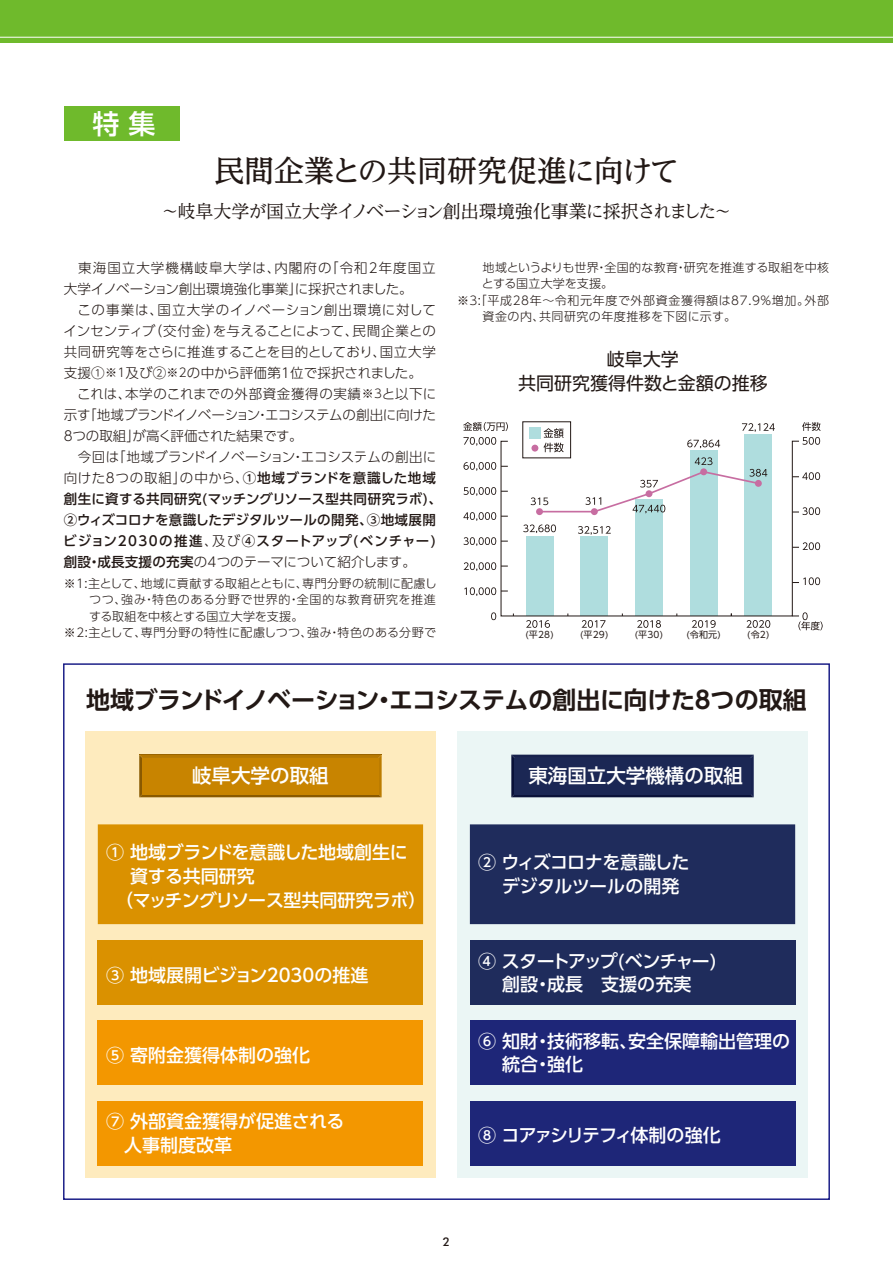
<style>
.page{position:relative;width:893px;height:1263px;background:#fff}
.page>*{position:absolute;margin:0;border:0;box-sizing:border-box;transform-origin:0 0}
.t1{font:500 30px "UD Reimin Pro";letter-spacing:-.015em;color:#221815}
.t2{font:500 27px "UD Shin Go Pro";color:#fff}
.t3{font:700 24px "UD Shin Go Pro De";letter-spacing:-.02em;color:#221815}
.t4{font:500 19.5px "UD Shin Go Pro";color:#fff}
.t5{font:500 18px/22.5px "UD Shin Go Pro";color:#fff}
.t6{font:500 18px/24px "UD Shin Go Pro";letter-spacing:-.02em;color:#fff}
.t7{font:18px "UD Reimin Pro";letter-spacing:-.03em;color:#221815}
.t8{font:500 18px/22.5px "UD Shin Go Pro";letter-spacing:-.035em;color:#fff}
.t9{font:500 18px/24px "UD Shin Go Pro";letter-spacing:-.03em;color:#fff}
.t10{font:18px/24px "UD Shin Go Pro";color:#221815;text-align:center}
.t11{font:500 18px "UD Shin Go Pro";letter-spacing:-.085em;color:#fff}
.t12{font:300 13.5px/21px "UD Shin Go Pro";letter-spacing:.005em;color:#221815}
.t13{font:300 12px "UD Shin Go Pro";letter-spacing:.035em;color:#221815}
.t14{font:300 12px "UD Shin Go Pro";letter-spacing:.055em;color:#221815}
.t15{font:300 12px "UD Shin Go Pro";letter-spacing:.005em;color:#221815}
.t16{font:300 12px "UD Shin Go Pro";letter-spacing:.015em;color:#221815}
.t17{font:300 12px "UD Shin Go Pro";letter-spacing:.065em;color:#221815}
.t18{font:300 12px "UD Shin Go Pro";letter-spacing:-.01em;color:#221815}
.t19{font:500 12px "Futura BT";color:#221815}
.t20{font:9px "UD Shin Go Pro";letter-spacing:.02em;color:#221815}
.s1{font-size:12px}
.s2{font-weight:500}
</style>
<div class="page">
<div style="left:457px;top:731px;width:351px;height:447px;background:#ebf6f5"></div>
<svg style="left:511px;top:755px;width:243px;height:42px;background:#17204a"></svg>
<div style="left:514px;top:758px;width:237px;height:36px;background:#1b2754"></div>
<div style="left:470px;top:940px;width:325px;height:64px;background:#1f2c5c"></div>
<div style="left:470px;top:1021px;width:325px;height:64px;background:#1e2678"></div>
<div style="left:470px;top:1101px;width:325px;height:64px;background:#1e2678"></div>
<div style="left:0;top:0;width:893px;height:43px;background:#6fba2c"></div>
<hr style="left:0;top:37px;width:893px;height:1px;background:#fff">
<div style="left:64px;top:106px;width:116px;height:35px;background:#6fba2c"></div>
<div style="left:85px;top:731px;width:351px;height:447px;background:#feebbe"></div>
<svg style="left:139px;top:755px;width:243px;height:42px;background:#ab7203"></svg>
<div style="left:142px;top:758px;width:236px;height:36px;background:#c88400"></div>
<div style="left:98px;top:940px;width:325px;height:64px;background:#da9100"></div>
<div style="left:98px;top:1021px;width:325px;height:64px;background:#f39700"></div>
<div style="left:98px;top:1101px;width:325px;height:64px;background:#f39700"></div>
<div style="left:470px;top:824px;width:325px;height:100px;background:#1f2c5c"></div>
<div style="left:98px;top:824px;width:325px;height:100px;background:#da9100"></div>
<svg style="left:746px;top:620px;width:24px;height:8px"></svg>
<div style="left:529px;top:428px;width:12px;height:11px;background:#afddde"></div>
<svg style="left:531px;top:423px;width:244px;height:17px"></svg>
<svg style="left:491px;top:612px;width:5px;height:8px"></svg>
<svg style="left:463px;top:437px;width:33px;height:9px"></svg>
<svg style="left:463px;top:562px;width:34px;height:9px"></svg>
<svg style="left:463px;top:537px;width:34px;height:9px"></svg>
<svg style="left:463px;top:512px;width:34px;height:9px"></svg>
<svg style="left:464px;top:587px;width:33px;height:9px"></svg>
<svg style="left:463px;top:462px;width:34px;height:9px"></svg>
<svg style="left:464px;top:487px;width:33px;height:9px"></svg>
<svg style="left:802px;top:472px;width:18px;height:8px"></svg>
<svg style="left:802px;top:437px;width:18px;height:8px"></svg>
<svg style="left:463px;top:422px;width:45px;height:9px"></svg>
<svg style="left:802px;top:422px;width:19px;height:9px"></svg>
<svg style="left:802px;top:542px;width:18px;height:8px"></svg>
<svg style="left:803px;top:577px;width:17px;height:8px"></svg>
<svg style="left:802px;top:507px;width:18px;height:8px"></svg>
<svg style="left:500px;top:440px;width:299px;height:177px"></svg>
<svg style="left:792px;top:612px;width:31px;height:18px"></svg>
<svg style="left:692px;top:620px;width:24px;height:8px"></svg>
<svg style="left:637px;top:620px;width:24px;height:8px"></svg>
<svg style="left:581px;top:620px;width:24px;height:8px"></svg>
<svg style="left:526px;top:620px;width:24px;height:8px"></svg>
<h2 class="t2" style="left:92px;top:102px;width:64px">特 集</h2>
<h1 class="t1" style="left:214px;top:146px;width:466px">民間企業との共同研究促進に向けて</h1>
<h3 class="t7" style="left:161px;top:197px;width:572px">～岐阜大学が国立大学イノベーション創出環境強化事業に採択されました～</h3>
<p class="t12" style="left:63px;top:257px;width:380px">　東海国立大学機構岐阜大学は、内閣府の「令和2年度国立大学イノベーション創出環境強化事業」に採択されました。<br>　この事業は、国立大学のイノベーション創出環境に対してインセンティブ（交付金）を与えることによって、民間企業との共同研究等をさらに推進することを目的としており、国立大学支援①<span class="s1">※1</span>及び②<span class="s1">※2</span>の中から評価第1位で採択されました。<br>　これは、本学のこれまでの外部資金獲得の実績<span class="s1">※3</span>と以下に示す「地域ブランドイノベーション・エコシステムの創出に向けた<br>8つの取組」が高く評価された結果です。<br>　今回は「地域ブランドイノベーション・エコシステムの創出に向けた8つの取組」の中から、<span class="s2">①地域ブランドを意識した地域創生に資する共同研究(マッチングリソース型共同研究ラボ)、<br>②ウィズコロナを意識したデジタルツールの開発、③地域展開ビジョン2030の推進</span>、及び<span class="s2">④スタートアップ(ベンチャー)創設・成長支援の充実</span>の4つのテーマについて紹介します。</p>
<p class="t15" style="left:64px;top:574px;width:374px">※1:主として、地域に貢献する取組とともに、専門分野の統制に配慮し</p>
<p class="t17" style="left:89px;top:590px;width:348px">つつ、強み・特色のある分野で世界的・全国的な教育研究を推進</p>
<p class="t18" style="left:89px;top:607px;width:216px">する取組を中核とする国立大学を支援。</p>
<p class="t13" style="left:64px;top:623px;width:374px">※2:主として、専門分野の特性に配慮しつつ、強み・特色のある分野で</p>
<p class="t16" style="left:483px;top:257px;width:348px">地域というよりも世界・全国的な教育・研究を推進する取組を中核</p>
<p class="t18" style="left:482px;top:274px;width:133px">とする国立大学を支援。</p>
<p class="t14" style="left:457px;top:290px;width:373px">※3:「平成28年～令和元年度で外部資金獲得額は87.9％増加。外部</p>
<p class="t13" style="left:483px;top:307px;width:255px">資金の内、共同研究の年度推移を下図に示す。</p>
<h3 class="t10" style="left:518px;top:347px;width:251px">岐阜大学<br>共同研究獲得件数と金額の推移</h3>
<p class="t20" style="left:525px;top:628px;width:30px">(平28)</p>
<p class="t20" style="left:580px;top:628px;width:30px">(平29)</p>
<p class="t20" style="left:635px;top:628px;width:30px">(平30)</p>
<p class="t20" style="left:686px;top:628px;width:36px">(令和元)</p>
<p class="t20" style="left:747px;top:628px;width:24px">(令2)</p>
<h3 class="t3" style="left:86px;top:680px;width:722px">地域ブランドイノベーション・エコシステムの創出に向けた8つの取組</h3>
<h3 class="t4" style="left:192px;top:760px;width:138px">岐阜大学の取組</h3>
<h3 class="t6" style="left:106px;top:839px;width:322px">① 地域ブランドを意識した地域創生に　 資する共同研究<br>　（マッチングリソース型共同研究ラボ）</h3>
<h3 class="t5" style="left:106px;top:963px;width:264px">③ 地域展開ビジョン2030の推進</h3>
<h3 class="t5" style="left:106px;top:1043px;width:206px">⑤ 寄附金獲得体制の強化</h3>
<h3 class="t5" style="left:106px;top:1109px;width:240px;line-height:24px">⑦ 外部資金獲得が促進される　人事制度改革</h3>
<h3 class="t4" style="left:528px;top:760px;width:216px">東海国立大学機構の取組</h3>
<h3 class="t9" style="left:478px;top:850px;width:213px">② ウィズコロナを意識した　 デジタルツールの開発</h3>
<h3 class="t8" style="left:478px;top:949px;width:240px">④ スタートアップ(ベンチャー)　 創設・成長　支援の充実</h3>
<h3 class="t5" style="left:478px;top:1030px;width:314px">⑥ 知財・技術移転、安全保障輸出管理の　 統合・強化</h3>
<h3 class="t11" style="left:478px;top:1121px;width:244px">⑧ コアァシリテフィ体制の強化</h3>
<p class="t19" style="left:443px;top:1234px;width:9px">2</p>
</div>
